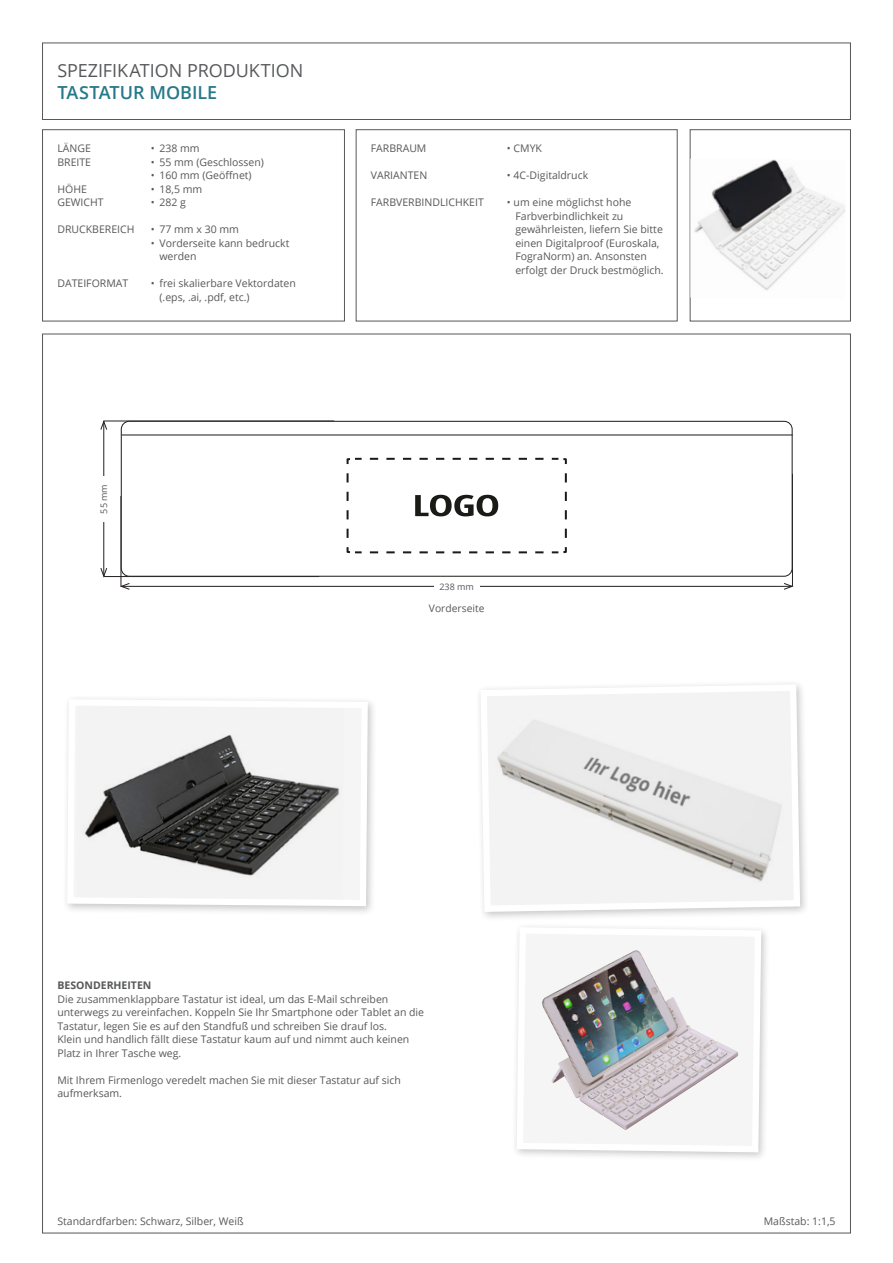
<style>
.page{position:relative;width:893px;height:1263px;background:#fff}
.page>*{position:absolute;margin:0;border:0;box-sizing:border-box;transform-origin:0 0}
.t1{font:18px "Open Sans";color:#57585a}
.t2{font:600 18px "Open Sans";color:#277989}
.t3{font:10.5px/13.5px "Open Sans";color:#57585a}
.t4{font:700 10.5px "Open Sans";color:#57585a}
.t5{font:10.35px "Open Sans";color:#57585a}
.t6{font:9px "Open Sans";color:#57585a}
</style>
<div class="page">
<div style="left:42px;top:129px;width:303px;height:192px;border:1px solid #57585a"></div>
<div style="left:356px;top:129px;width:321px;height:192px;border:1px solid #57585a"></div>
<div style="left:690px;top:129px;width:161px;height:192px;border:1px solid #57585a"></div>
<div style="left:42px;top:43px;width:809px;height:77px;border:1px solid #57585a"></div>
<img style="left:690px;top:159px;width:155px;height:140px">
<hr style="left:104px;top:421px;width:1px;height:155px;background:#231f20">
<svg style="left:100px;top:420px;width:7px;height:10px"></svg>
<svg style="left:100px;top:568px;width:7px;height:9px"></svg>
<hr style="left:104px;top:421px;width:230px;height:1px;background:#231f20">
<hr style="left:104px;top:576px;width:215px;height:1px;background:#231f20">
<hr style="left:792px;top:474px;width:1px;height:112px;background:#231f20">
<hr style="left:121px;top:496px;width:1px;height:90px;background:#231f20">
<div style="left:100px;top:476px;width:7px;height:45px;background:#fff"></div>
<hr style="left:121px;top:586px;width:671px;height:1px;background:#231f20">
<svg style="left:783px;top:583px;width:10px;height:7px"></svg>
<svg style="left:120px;top:583px;width:10px;height:7px"></svg>
<div style="left:434px;top:583px;width:45px;height:7px;background:#fff"></div>
<svg style="left:121px;top:421px;width:672px;height:156px"></svg>
<hr style="left:122px;top:434px;width:671px;height:1px;background:#1a1a17">
<svg style="left:346px;top:457px;width:222px;height:97px"></svg>
<div style="left:62px;top:694px;width:315px;height:222px;background:#231f20;opacity:.25"></div>
<svg style="left:64px;top:696px;width:307px;height:213px"></svg>
<svg style="left:479px;top:683px;width:324px;height:232px"></svg>
<div style="left:512px;top:922px;width:259px;height:240px;background:#231f20;opacity:.25"></div>
<svg style="left:513px;top:924px;width:251px;height:231px"></svg>
<h1 class="t1" style="left:57px;top:58px;width:248px">SPEZIFIKATION PRODUKTION</h1>
<h1 class="t2" style="left:57px;top:80px;width:161px">TASTATUR MOBILE</h1>
<p class="t3" style="left:57px;top:142px;width:35px">LÄNGE</p>
<p class="t3" style="left:151px;top:142px;width:50px">• 238 mm</p>
<p class="t3" style="left:57px;top:155px;width:35px">BREITE</p>
<p class="t3" style="left:151px;top:155px;width:115px">• 55 mm (Geschlossen)</p>
<p class="t3" style="left:151px;top:169px;width:102px">• 160 mm (Geöffnet)</p>
<p class="t3" style="left:57px;top:182px;width:31px">HÖHE</p>
<p class="t3" style="left:151px;top:182px;width:53px">• 18,5 mm</p>
<p class="t3" style="left:57px;top:196px;width:48px">GEWICHT</p>
<p class="t3" style="left:151px;top:196px;width:37px">• 282 g</p>
<p class="t3" style="left:57px;top:223px;width:79px">DRUCKBEREICH</p>
<p class="t3" style="left:151px;top:223px;width:90px">• 77 mm x 30 mm</p>
<p class="t3" style="left:159px;top:236px;width:132px;text-indent:-9px">• Vorderseite kann bedruckt werden</p>
<p class="t3" style="left:57px;top:277px;width:72px">DATEIFORMAT</p>
<p class="t3" style="left:159px;top:277px;width:138px;text-indent:-9px">• frei skalierbare Vektordaten (.eps, .ai, .pdf, etc.)</p>
<p class="t3" style="left:371px;top:142px;width:57px">FARBRAUM</p>
<p class="t3" style="left:507px;top:142px;width:37px">• CMYK</p>
<p class="t3" style="left:371px;top:169px;width:58px">VARIANTEN</p>
<p class="t3" style="left:507px;top:169px;width:83px">• 4C-Digitaldruck</p>
<p class="t3" style="left:371px;top:196px;width:115px">FARBVERBINDLICHKEIT</p>
<p class="t3" style="left:515px;top:196px;width:150px;text-indent:-9px">• um eine möglichst hohe<br>Farbverbindlichkeit zu gewährleisten, liefern Sie bitte einen Digitalproof (Euroskala,<br>FograNorm) an. Ansonsten erfolgt der Druck bestmöglich.</p>
<p class="t6" style="left:98px;top:513px;width:31px;rotate:-90deg">55 mm</p>
<p class="t6" style="left:439px;top:580px;width:36px">238 mm</p>
<p class="t5" style="left:429px;top:602px;width:57px">Vorderseite</p>
<p class="t4" style="left:57px;top:978px;width:96px">BESONDERHEITEN</p>
<p class="t3" style="left:57px;top:992px;width:368px">Die zusammenklappbare Tastatur ist ideal, um das E-Mail schreiben unterwegs zu vereinfachen. Koppeln Sie Ihr Smartphone oder Tablet an die Tastatur, legen Sie es auf den Standfuß und schreiben Sie drauf los.<br>Klein und handlich fällt diese Tastatur kaum auf und nimmt auch keinen Platz in Ihrer Tasche weg.</p>
<p class="t3" style="left:57px;top:1073px;width:345px">Mit Ihrem Firmenlogo veredelt machen Sie mit dieser Tastatur auf sich aufmerksam.</p>
<p class="t3" style="left:57px;top:1214px;width:188px">Standardfarben: Schwarz, Silber, Weiß</p>
<p class="t3" style="left:764px;top:1214px;width:73px">Maßstab: 1:1,5</p>
</div>
